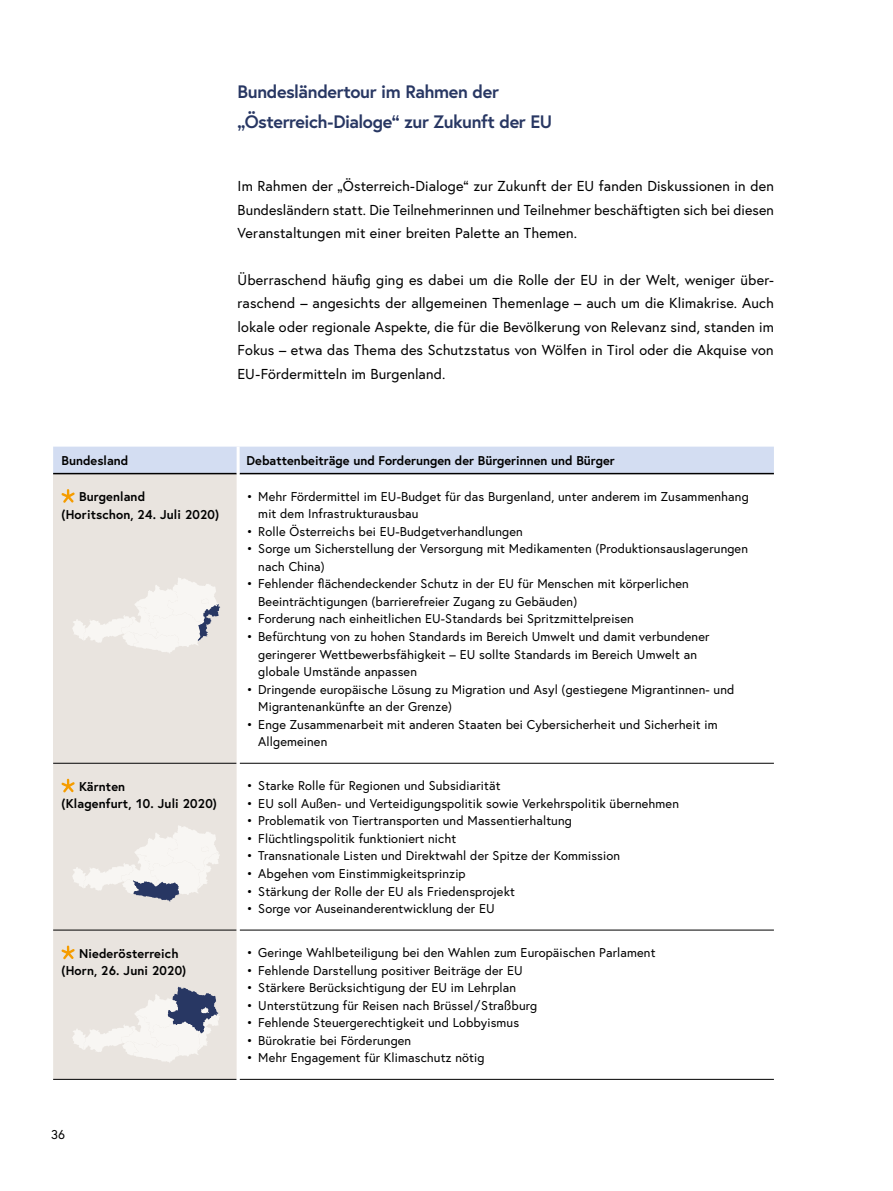
<style>
.page{position:relative;width:893px;height:1191px;background:#fff}
.page>*{position:absolute;margin:0;border:0;box-sizing:border-box;transform-origin:0 0}
.h3_ohne_Nummerierung{font:700 18px/30px "Europa Austria";letter-spacing:-.025em;color:#283763}
.p_Abstand_danach{font:14.4px/23.4px "Europa Austria";letter-spacing:.01em;color:#000;text-align:justify}
.td_Tabellentext_Liste{font:12.75px/17.5px "Europa Austria";letter-spacing:.01em;color:#000}
.td_Tabellentext{font:700 12.75px/17.5px "Europa Austria";letter-spacing:.01em;color:#000}
.th_Tabellenkopf{font:700 12.75px "Europa Austria";color:#000}
</style>
<div class="page">
<svg style="left:53px;top:446px;width:721px;height:27px;background:#d2dcf1"></svg>
<div style="left:53px;top:473px;width:185px;height:290px;background:#e9e4df"></div>
<div style="left:53px;top:764px;width:184px;height:315px;background:#e9e4df"></div>
<hr style="left:53px;top:763px;width:184px;height:1px;background:#000">
<hr style="left:240px;top:763px;width:534px;height:1px;background:#000">
<hr style="left:53px;top:929px;width:184px;height:1px;background:#000">
<hr style="left:240px;top:929px;width:534px;height:1px;background:#000">
<hr style="left:240px;top:1079px;width:534px;height:1px;background:#000">
<hr style="left:53px;top:1079px;width:184px;height:1px;background:#000">
<hr style="left:237px;top:473px;width:3px;height:290px;background:#fff">
<hr style="left:53px;top:473px;width:184px;height:1px;background:#000">
<hr style="left:240px;top:473px;width:534px;height:1px;background:#000">
<hr style="left:237px;top:446px;width:3px;height:27px;background:#fff">
<svg style="left:62px;top:489px;width:13px;height:14px"></svg>
<svg style="left:62px;top:778px;width:13px;height:14px"></svg>
<svg style="left:62px;top:945px;width:13px;height:14px"></svg>
<svg style="left:72px;top:578px;width:148px;height:75px"></svg>
<svg style="left:72px;top:825px;width:148px;height:76px"></svg>
<svg style="left:72px;top:986px;width:148px;height:77px"></svg>
<h3 class="h3_ohne_Nummerierung" style="left:238px;top:76px;width:316px">Bundesländertour im Rahmen der „Österreich-Dialoge“ zur Zukunft der EU</h3>
<p class="p_Abstand_danach" style="left:238px;top:174px;width:538px">Im Rahmen der „Österreich-Dialoge“ zur Zukunft der EU fanden Diskussionen in den Bundesländern statt. Die Teilnehmerinnen und Teilnehmer beschäftigten sich bei diesen Veranstaltungen mit einer breiten Palette an Themen.</p>
<p class="p_Abstand_danach" style="left:238px;top:268px;width:538px">Überraschend häufig ging es dabei um die Rolle der EU in der Welt, weniger über&shy;raschend – angesichts der allgemeinen Themenlage – auch um die Klimakrise. Auch lokale oder regionale Aspekte, die für die Bevölkerung von Relevanz sind, standen im Fokus – etwa das Thema des Schutzstatus von Wölfen in Tirol oder die Akquise von EU-Fördermitteln im Burgenland.</p>
<p class="th_Tabellenkopf" style="left:62px;top:452px;width:68px">Bundesland</p>
<p class="th_Tabellenkopf" style="left:247px;top:452px;width:370px">Debattenbeiträge und Forderungen der Bürgerinnen und Bürger</p>
<p class="td_Tabellentext" style="left:62px;top:487px;width:159px;text-indent:17px">Burgenland (Horitschon, 24. Juli 2020)</p>
<p class="td_Tabellentext_Liste" style="left:258px;top:487px;width:492px;text-indent:-12px">• Mehr Fördermittel im EU-Budget für das Burgenland, unter anderem im Zusammenhang mit dem Infrastrukturausbau</p>
<p class="td_Tabellentext_Liste" style="left:247px;top:522px;width:278px">• Rolle Österreichs bei EU-Budgetverhandlungen</p>
<p class="td_Tabellentext_Liste" style="left:258px;top:540px;width:491px;text-indent:-12px">• Sorge um Sicherstellung der Versorgung mit Medikamenten (Produktionsauslagerungen nach China)</p>
<p class="td_Tabellentext_Liste" style="left:258px;top:575px;width:432px;text-indent:-12px">• Fehlender flächendeckender Schutz in der EU für Menschen mit körperlichen<br>Beeinträchtigungen (barrierefreier Zugang zu Gebäuden)</p>
<p class="td_Tabellentext_Liste" style="left:247px;top:610px;width:389px">• Forderung nach einheitlichen EU-Standards bei Spritzmittelpreisen</p>
<p class="td_Tabellentext_Liste" style="left:258px;top:627px;width:453px;text-indent:-12px">• Befürchtung von zu hohen Standards im Bereich Umwelt und damit verbundener geringerer Wettbewerbsfähigkeit – EU sollte Standards im Bereich Umwelt an globale Umstände anpassen</p>
<p class="td_Tabellentext_Liste" style="left:258px;top:680px;width:478px;text-indent:-12px">• Dringende europäische Lösung zu Migration und Asyl (gestiegene Migrantinnen- und<br>Migrantenankünfte an der Grenze)</p>
<p class="td_Tabellentext_Liste" style="left:258px;top:715px;width:461px;text-indent:-12px">• Enge Zusammenarbeit mit anderen Staaten bei Cybersicherheit und Sicherheit im<br>Allgemeinen</p>
<p class="td_Tabellentext" style="left:62px;top:777px;width:157px;text-indent:17px">Kärnten<br>(Klagenfurt, 10. Juli 2020)</p>
<p class="td_Tabellentext_Liste" style="left:247px;top:776px;width:255px">• Starke Rolle für Regionen und Subsidiarität</p>
<p class="td_Tabellentext_Liste" style="left:247px;top:794px;width:434px">• EU soll Außen- und Verteidigungspolitik sowie Verkehrspolitik übernehmen</p>
<p class="td_Tabellentext_Liste" style="left:247px;top:812px;width:327px">• Problematik von Tiertransporten und Massentierhaltung</p>
<p class="td_Tabellentext_Liste" style="left:247px;top:829px;width:211px">• Flüchtlingspolitik funktioniert nicht</p>
<p class="td_Tabellentext_Liste" style="left:247px;top:847px;width:375px">• Transnationale Listen und Direktwahl der Spitze der Kommission</p>
<p class="td_Tabellentext_Liste" style="left:247px;top:864px;width:220px">• Abgehen vom Einstimmigkeitsprinzip</p>
<p class="td_Tabellentext_Liste" style="left:247px;top:882px;width:270px">• Stärkung der Rolle der EU als Friedensprojekt</p>
<p class="td_Tabellentext_Liste" style="left:247px;top:899px;width:250px">• Sorge vor Auseinanderentwicklung der EU</p>
<p class="td_Tabellentext" style="left:62px;top:944px;width:126px;text-indent:17px">Niederösterreich (Horn, 26. Juni 2020)</p>
<p class="td_Tabellentext_Liste" style="left:247px;top:943px;width:410px">• Geringe Wahlbeteiligung bei den Wahlen zum Europäischen Parlament</p>
<p class="td_Tabellentext_Liste" style="left:247px;top:961px;width:278px">• Fehlende Darstellung positiver Beiträge der EU</p>
<p class="td_Tabellentext_Liste" style="left:247px;top:978px;width:271px">• Stärkere Berücksichtigung der EU im Lehrplan</p>
<p class="td_Tabellentext_Liste" style="left:247px;top:996px;width:292px">• Unterstützung für Reisen nach Brüssel/Straßburg</p>
<p class="td_Tabellentext_Liste" style="left:247px;top:1013px;width:274px">• Fehlende Steuergerechtigkeit und Lobbyismus</p>
<p class="td_Tabellentext_Liste" style="left:247px;top:1031px;width:166px">• Bürokratie bei Förderungen</p>
<p class="td_Tabellentext_Liste" style="left:247px;top:1048px;width:239px">• Mehr Engagement für Klimaschutz nötig</p>
<p class="td_Tabellentext_Liste" style="left:51px;top:1126px;width:16px">36</p>
</div>
